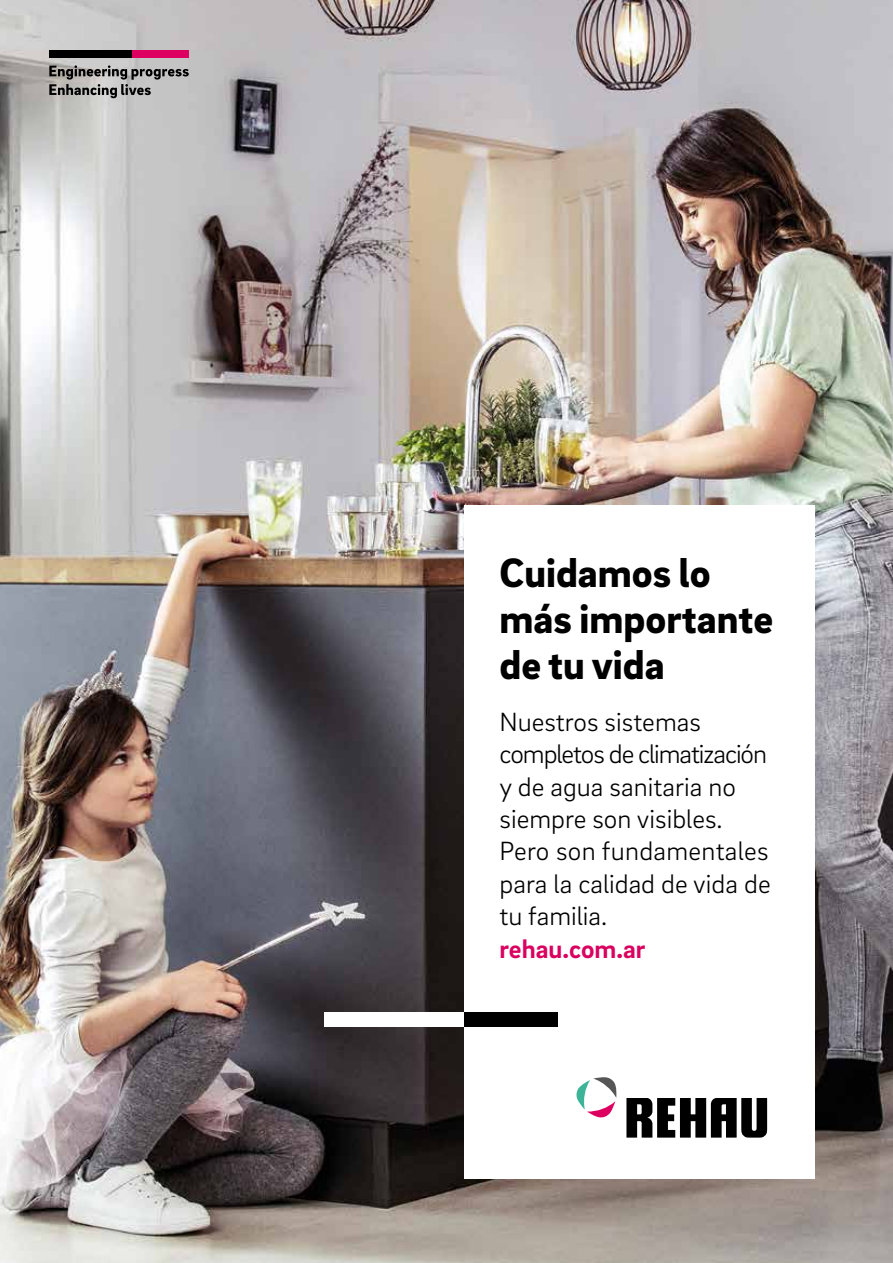
<style>
.page{position:relative;width:893px;height:1263px;background:#fff}
.page>*{position:absolute;margin:0;border:0;box-sizing:border-box;transform-origin:0 0}
.t1{font:900 42px/46.2px "Brix Sans";color:#000}
.t2{font:300 27px/32.4px "Brix Sans";color:#000}
.t3{font:700 27px "Brix Sans";color:#da005f}
</style>
<div class="page">
<img style="left:0;top:0;width:893px;height:1263px">
<div style="left:464px;top:506px;width:351px;height:673px;background:#fff"></div>
<div style="left:324px;top:1013px;width:141px;height:14px;background:#fff"></div>
<div style="left:465px;top:1013px;width:93px;height:14px;background:#000"></div>
<svg style="left:576px;top:1077px;width:41px;height:41px"></svg>
<svg style="left:626px;top:1098px;width:141px;height:39px"></svg>
<svg style="left:49px;top:65px;width:140px;height:33px;background:#939291"></svg>
<div style="left:131px;top:50px;width:58px;height:8px;background:#dd0060"></div>
<div style="left:49px;top:50px;width:82px;height:8px;background:#000"></div>
<h1 class="t1" style="left:499px;top:548px;width:275px">Cuidamos lo más importante de tu vida</h1>
<p class="t2" style="left:499px;top:704px;width:273px">Nuestros sistemas completos de climatización y de agua sanitaria no siempre son visibles.<br>Pero son fundamentales para la calidad de vida de tu familia.</p>
<p class="t3" style="left:499px;top:931px;width:148px">rehau.com.ar</p>
</div>
